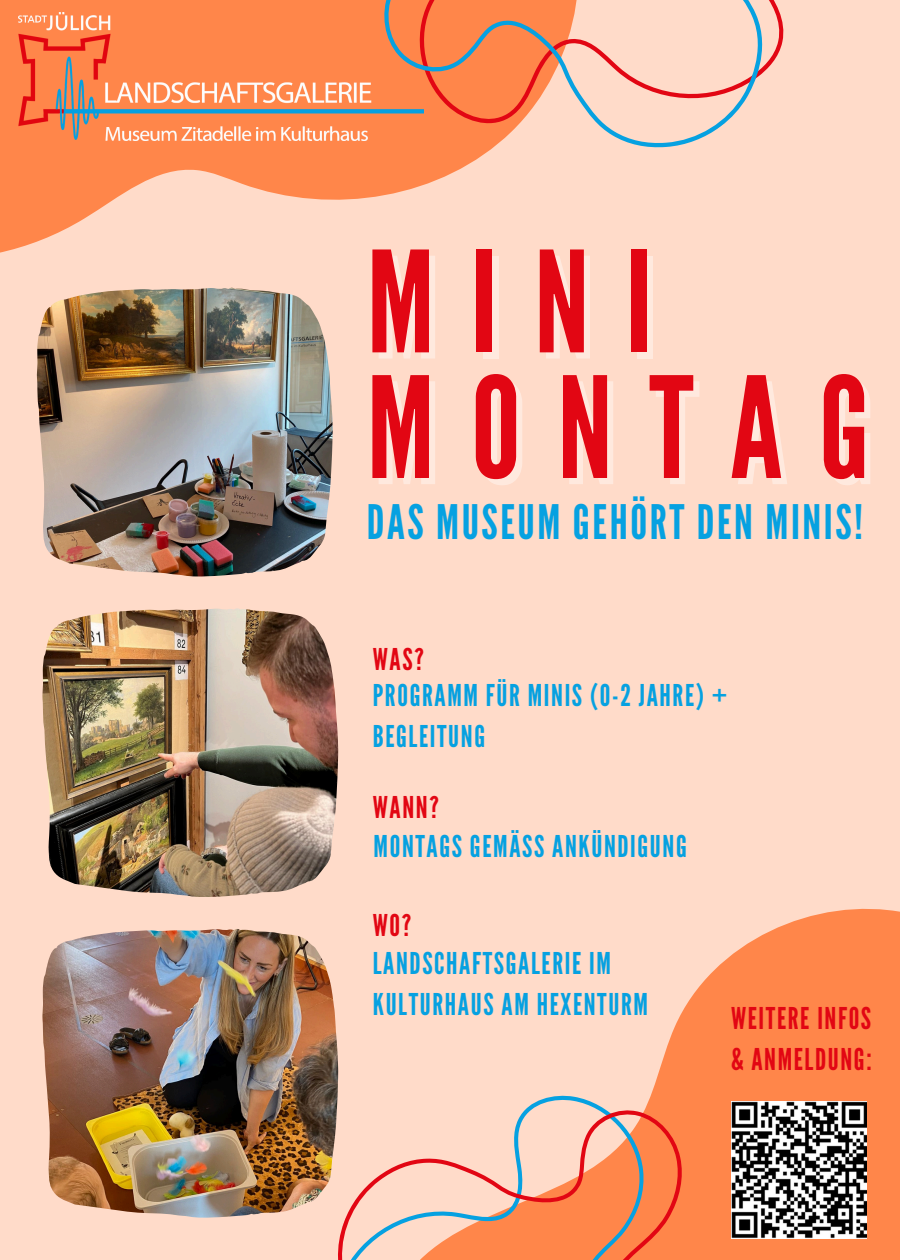
<style>
.page{position:relative;width:900px;height:1260px;background:#ffdbc9}
.page>*{position:absolute;margin:0;border:0;box-sizing:border-box;transform-origin:0 0}
.t1{font:140px "League Gothic";letter-spacing:.26em;color:#e20613}
.t2{font:47.5px "League Gothic";letter-spacing:.055em;color:#06a1e1}
.t3{font:30px "League Gothic";letter-spacing:.055em;color:#06a1e1}
.t4{font:30px "League Gothic";letter-spacing:.055em;color:#e20613}
</style>
<div class="page">
<svg style="left:674px;top:908px;width:226px;height:352px;background:#fe915a"></svg>
<svg style="left:0;top:0;width:345px;height:288px"></svg>
<svg style="left:338px;top:1027px;width:375px;height:233px"></svg>
<svg style="left:348px;top:0;width:436px;height:200px"></svg>
<img style="left:731px;top:1102px;width:135px;height:137px">
<img style="left:18px;top:13px;width:405px;height:127px">
<img style="left:37px;top:288px;width:295px;height:288px">
<img style="left:42px;top:929px;width:296px;height:288px">
<img style="left:42px;top:608px;width:296px;height:289px">
<p class="t1" style="left:367px;top:221px;width:287px">MINI</p>
<p class="t1" style="left:367px;top:347px;width:504px">MONTAG</p>
<p class="t2" style="left:367px;top:494px;width:498px">DAS MUSEUM GEHÖRT DEN MINIS!</p>
<p class="t4" style="left:373px;top:642px;width:53px">WAS?</p>
<p class="t3" style="left:373px;top:678px;width:356px">PROGRAMM FÜR MINIS (0-2 JAHRE) +</p>
<p class="t3" style="left:373px;top:719px;width:114px">BEGLEITUNG</p>
<p class="t4" style="left:373px;top:790px;width:68px">WANN?</p>
<p class="t3" style="left:374px;top:829px;width:315px">MONTAGS GEMÄSS ANKÜNDIGUNG</p>
<p class="t4" style="left:373px;top:908px;width:40px">WO?</p>
<p class="t3" style="left:373px;top:946px;width:240px">LANDSCHAFTSGALERIE IM</p>
<p class="t3" style="left:373px;top:987px;width:277px">KULTURHAUS AM HEXENTURM</p>
<p class="t4" style="left:731px;top:1001px;width:142px">WEITERE INFOS</p>
<p class="t4" style="left:731px;top:1042px;width:142px">&amp; ANMELDUNG:</p>
</div>
